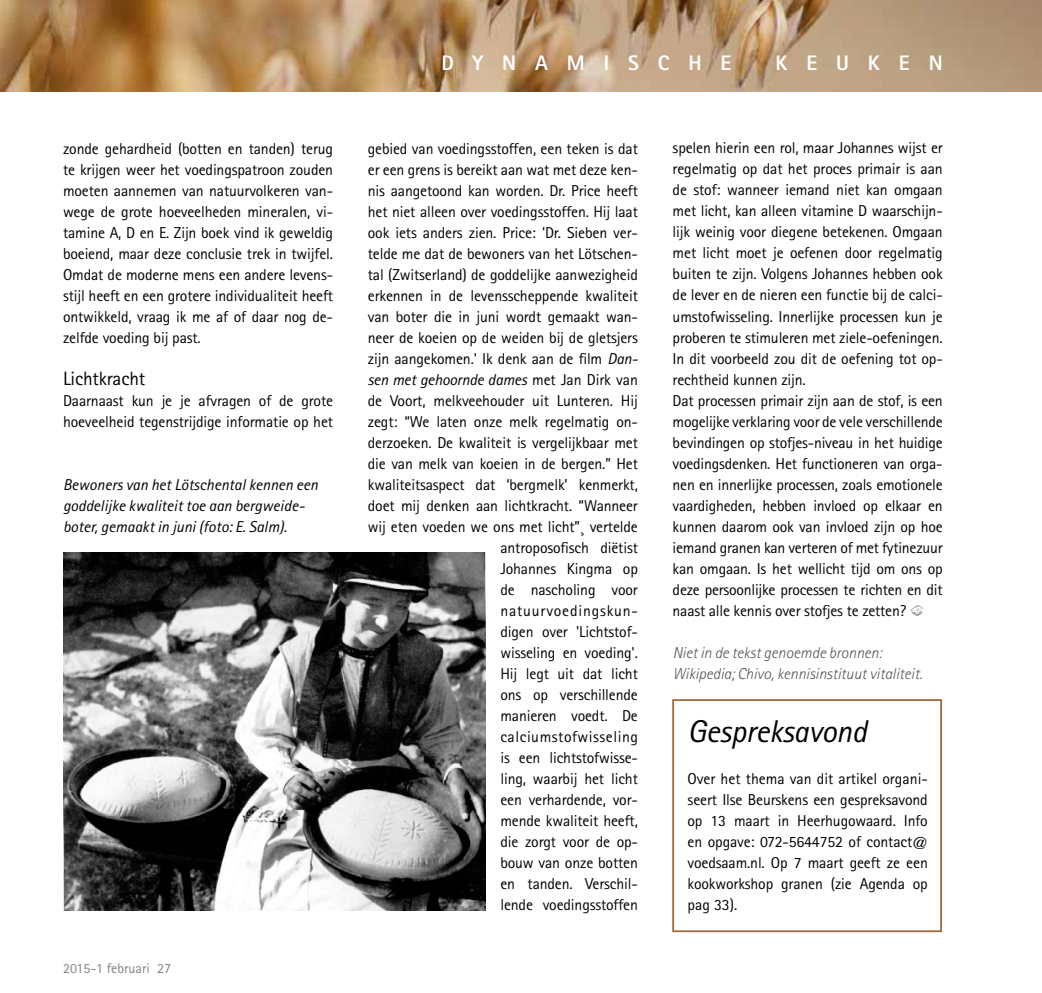
<style>
.page{position:relative;width:1042px;height:993px;background:#fff}
.page>*{position:absolute;margin:0;border:0;box-sizing:border-box;transform-origin:0 0}
.t1{font:italic 31.5px "Rotis Sans Serif";letter-spacing:-.01em;color:#000}
.t2{font:800 21px "Rotis Sans Serif";letter-spacing:.9em;color:#fff}
.t3{font:19.25px "Rotis Sans Serif";letter-spacing:-.01em;color:#000}
.t4{font:15.75px/21px "Rotis Sans Serif";letter-spacing:-.01em;color:#000;text-align:justify}
.t5{font:italic 15.75px/21px "Rotis Sans Serif";color:#000}
.t6{font:italic 300 15.75px/21px "Rotis Sans Serif";color:#535454}
.t7{font:14px "Rotis Sans Serif";color:#818383}
.s1{font-style:italic}
</style>
<div class="page">
<img style="left:0;top:0;width:1042px;height:91px">
<svg style="left:910px;top:605px;width:13px;height:10px"></svg>
<img style="left:63px;top:552px;width:422px;height:358px">
<div style="left:672px;top:699px;width:270px;height:232px;border:2px solid #a3643c"></div>
<p class="t4" style="left:63px;top:138px;width:272px">zonde gehardheid (botten en tanden) terug te krijgen weer het voedingspatroon zouden moeten aannemen van natuurvolkeren van&shy;wege de grote hoeveelheden mineralen, vi&shy;tamine A, D en E. Zijn boek vind ik geweldig boeiend, maar deze conclusie trek in twijfel.<br>Omdat de moderne mens een andere levens&shy;stijl heeft en een grotere individualiteit heeft ontwikkeld, vraag ik me af of daar nog de&shy;zelfde voeding bij past.</p>
<p class="t3" style="left:63px;top:367px;width:84px">Lichtkracht</p>
<p class="t4" style="left:63px;top:390px;width:272px">Daarnaast kun je je afvragen of de grote hoeveelheid tegenstrijdige informatie op het</p>
<p class="t5" style="left:63px;top:474px;width:257px">Bewoners van het Lötschental kennen een goddelijke kwaliteit toe aan bergweide&shy;boter, gemaakt in juni (foto: E. Salm).</p>
<p class="t7" style="left:63px;top:959px;width:110px">2015-1 februari 27</p>
<h2 class="t2" style="left:441px;top:49px;width:291px">DYNAMISCHE</h2>
<h2 class="t2" style="left:775px;top:49px;width:169px">KEUKEN</h2>
<p class="t4" style="left:368px;top:138px;width:272px;text-align:right">gebied van voedingsstoffen, een teken is dat er een grens is bereikt aan wat met deze ken&shy;nis aangetoond kan worden. Dr. Price heeft het niet alleen over voedingsstoffen. Hij laat ook iets anders zien. Price: 'Dr. Sieben ver&shy;telde me dat de bewoners van het Lötschen&shy;tal (Zwitserland) de goddelijke aanwezigheid erkennen in de levensscheppende kwaliteit van boter die in juni wordt gemaakt wan&shy;neer de koeien op de weiden bij de gletsjers zijn aangekomen.' Ik denk aan de film <span class="s1">Dan&shy;sen met gehoornde dames</span> met Jan Dirk van de Voort, melkveehouder uit Lunteren. Hij zegt: “We laten onze melk regelmatig on&shy;derzoeken. De kwaliteit is vergelijkbaar met die van melk van koeien in de bergen.” Het kwaliteitsaspect dat ‘bergmelk’ kenmerkt, doet mij denken aan lichtkracht. “Wanneer wij eten voeden we ons met licht”¸ vertelde antroposofisch diëtist<br>Johannes Kingma op<br>de nascholing voor natuurvoedingskun-<br>digen over 'Lichtstof-<br>wisseling en voeding'.<br>Hij legt uit dat licht<br>ons op verschillende<br>manieren voedt. De calciumstofwisseling<br>is een lichtstofwisse-<br>ling, waarbij het licht<br>een verhardende, vor-<br>mende kwaliteit heeft,<br>die zorgt voor de op-<br>bouw van onze botten<br>en tanden. Verschil-<br>lende voedingsstoffen</p>
<p class="t4" style="left:672px;top:137px;width:272px;text-align:left">spelen hierin een rol, maar Johannes wijst er regelmatig op dat het proces primair is aan de stof: wanneer iemand niet kan omgaan met licht, kan alleen vitamine D waarschijn&shy;lijk weinig voor diegene betekenen. Omgaan met licht moet je oefenen door regelmatig buiten te zijn. Volgens Johannes hebben ook de lever en de nieren een functie bij de calci&shy;umstofwisseling. Innerlijke processen kun je proberen te stimuleren met ziele-oefeningen.<br>In dit voorbeeld zou dit de oefening tot op&shy;rechtheid kunnen zijn.<br>Dat processen primair zijn aan de stof, is een mogelijke verklaring voor de vele verschillende bevindingen op stofjes-niveau in het huidige voedingsdenken. Het functioneren van orga&shy;nen en innerlijke processen, zoals emotionele vaardigheden, hebben invloed op elkaar en kunnen daarom ook van invloed zijn op hoe iemand granen kan verteren of met fytinezuur kan omgaan. Is het wellicht tijd om ons op deze persoonlijke processen te richten en dit naast alle kennis over stofjes te zetten?</p>
<p class="t6" style="left:672px;top:642px;width:251px">Niet in de tekst genoemde bronnen:<br>Wikipedia; Chivo, kennisinstituut vitaliteit.</p>
<h1 class="t1" style="left:687px;top:712px;width:181px">Gespreksavond</h1>
<p class="t4" style="left:687px;top:768px;width:242px">Over het thema van dit artikel organi&shy;seert Ilse Beurskens een gespreksavond op 13 maart in Heerhugowaard. Info en opgave: 072-5644752 of contact@ voedsaam.nl. Op 7 maart geeft ze een kookworkshop granen (zie Agenda op pag 33).</p>
</div>
